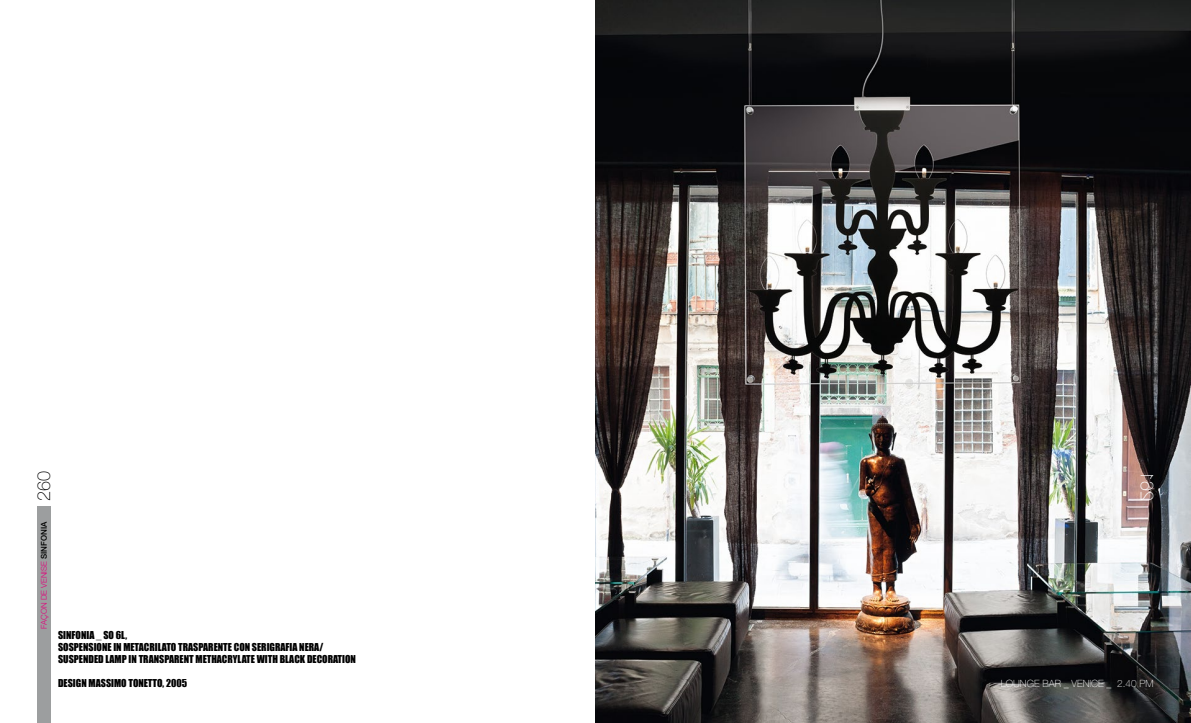
<style>
.page{position:relative;width:1191px;height:723px;background:#fff}
.page>*{position:absolute;margin:0;border:0;box-sizing:border-box;transform-origin:0 0}
.t1{font:100 18px "Helvetica Neue";color:#000}
.t2{font:10px/12px "Impact";color:#000}
.t3{font:100 10px "Helvetica Neue";color:#fff}
.t4{font:300 8px "Helvetica Neue";color:#e2007a}
.s1{font-weight:500;color:#000}
</style>
<div class="page">
<img style="left:595px;top:0;width:596px;height:723px">
<div style="left:37px;top:506px;width:13px;height:217px;background:#9c9e9f"></div>
<svg style="left:1140px;top:475px;width:13px;height:25px"></svg>
<h1 class="t1" style="left:34px;top:501px;width:32px;rotate:-90deg">260</h1>
<p class="t4" style="left:39px;top:629px;width:109px;rotate:-90deg">FAÇON DE VENISE <span class="s1">SINFONIA</span></p>
<p class="t2" style="left:58px;top:629px;width:70px">SINFONIA _ SO 6L,<br>SOSPENSIONE</p>
<p class="t2" style="left:113px;top:641px;width:23px">IN METACRILATO</p>
<p class="t2" style="left:178px;top:641px;width:6px">TRASPARENTE</p>
<p class="t2" style="left:234px;top:641px;width:7px">CON</p>
<p class="t2" style="left:252px;top:641px;width:6px">SERIGRAFIA</p>
<p class="t2" style="left:299px;top:641px;width:6px">NERA</p>
<p class="t2" style="left:319px;top:641px;width:5px">/</p>
<p class="t2" style="left:58px;top:653px;width:12px">SUSPEN</p>
<p class="t2" style="left:89px;top:653px;width:57px">DED LAMPIN TRANSPARENT</p>
<p class="t2" style="left:195px;top:653px;width:28px">METHACRYLATE</p>
<p class="t2" style="left:257px;top:653px;width:35px">WITH BLACK</p>
<p class="t2" style="left:307px;top:653px;width:12px">DECORATION</p>
<p class="t2" style="left:58px;top:677px;width:131px">DESIGN MASSIMO TONETTO, 2005</p>
<p class="t3" style="left:1000px;top:678px;width:154px">LOUNGE BAR _ VENICE _ 2.40 PM</p>
</div>
